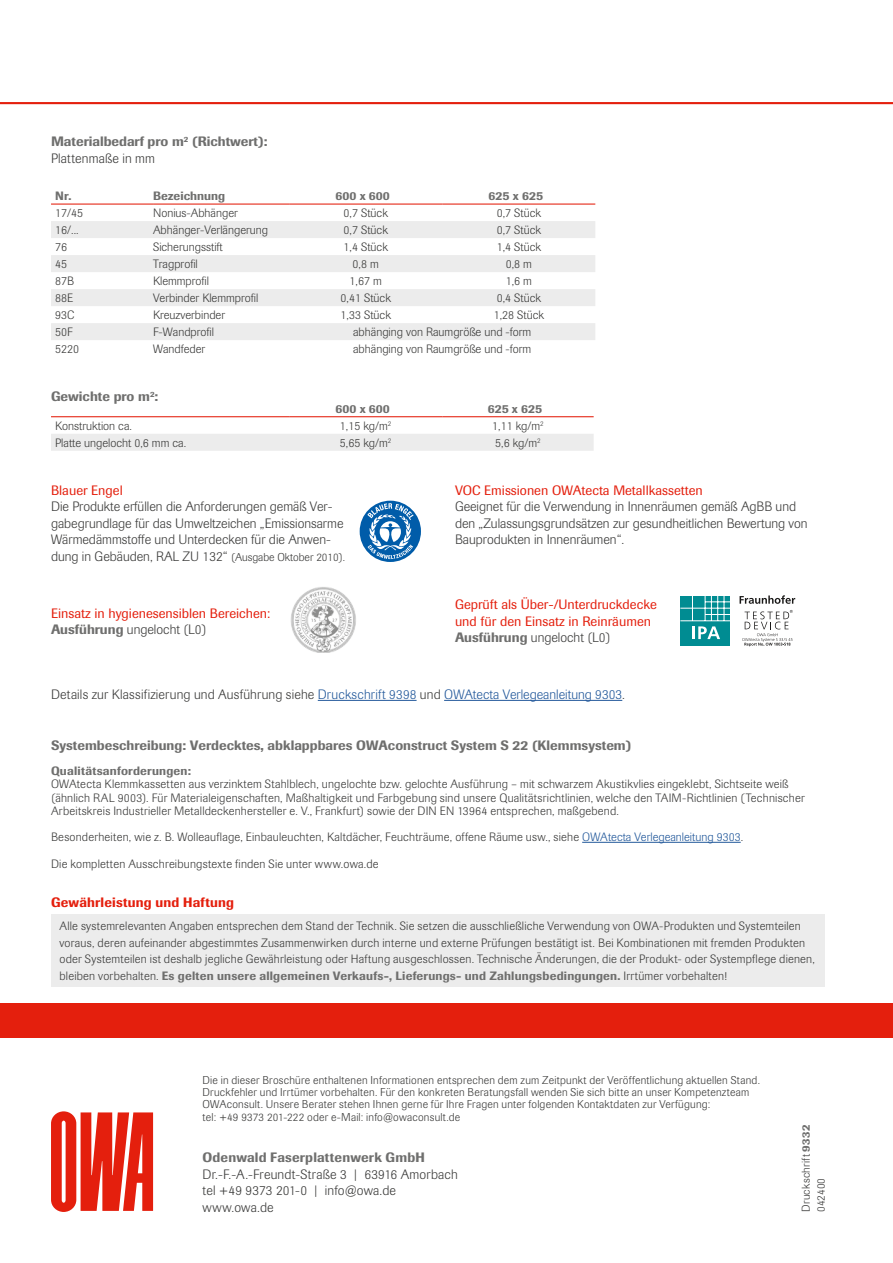
<style>
.page{position:relative;width:893px;height:1263px;background:#fff}
.page>*{position:absolute;margin:0;border:0;box-sizing:border-box;transform-origin:0 0}
.t1{font:300 13.5px/16.5px "Imago Pro";color:#3b3b3a}
.t2{font:13.5px/16.5px "Imago Pro";color:#e41f0d}
.t3{font:500 13.5px/16.5px "Imago Pro";color:#6f6f6e}
.t4{font:500 13.5px "Imago Pro";letter-spacing:.01em;color:#e41f0d}
.t5{font:300 12px/16.5px "Imago Pro";letter-spacing:.015em;color:#3b3b3a}
.t6{font:500 12px "Imago Pro";color:#6f6f6e}
.t7{font:300 11.25px/12.3px "Imago Pro";letter-spacing:.02em;color:#3b3b3a}
.s1{font-weight:300;color:#3b3b3a}
.s2{font-size:11.25px}
.s3{font-weight:500;color:#6f6f6e}
.s4{color:#23599b}
</style>
<div class="page">
<hr style="left:0;top:102px;width:893px;height:2px;background:#e41f0d">
<div style="left:0;top:1003px;width:893px;height:34px;background:#e41f0d"></div>
<svg style="left:51px;top:1111px;width:102px;height:101px"></svg>
<div style="left:51px;top:914px;width:774px;height:72px;background:#ececec"></div>
<div style="left:680px;top:596px;width:50px;height:49px;background:#008c92"></div>
<hr style="left:680px;top:608px;width:51px;height:1px;background:#fff">
<hr style="left:680px;top:620px;width:51px;height:1px;background:#fff">
<svg style="left:692px;top:596px;width:38px;height:43px"></svg>
<svg style="left:740px;top:595px;width:55px;height:9px"></svg>
<svg style="left:742px;top:610px;width:51px;height:36px"></svg>
<svg style="left:51px;top:221px;width:544px;height:119px;fill:#ececec"></svg>
<hr style="left:51px;top:204px;width:102px;height:1px;background:#e41f0d">
<hr style="left:153px;top:204px;width:136px;height:1px;background:#e41f0d">
<hr style="left:289px;top:204px;width:153px;height:1px;background:#e41f0d">
<hr style="left:442px;top:204px;width:153px;height:1px;background:#e41f0d">
<hr style="left:318px;top:700px;width:99px;height:1px;background:#23599b">
<hr style="left:444px;top:700px;width:178px;height:1px;background:#23599b">
<hr style="left:582px;top:842px;width:159px;height:1px;background:#23599b">
<img style="left:291px;top:587px;width:65px;height:65px">
<svg style="left:360px;top:501px;width:61px;height:61px"></svg>
<div style="left:51px;top:434px;width:543px;height:17px;background:#ececec"></div>
<hr style="left:51px;top:416px;width:238px;height:1px;background:#e41f0d">
<hr style="left:289px;top:416px;width:153px;height:1px;background:#e41f0d">
<hr style="left:442px;top:416px;width:152px;height:1px;background:#e41f0d">
<p class="t3" style="left:51px;top:133px;width:218px">Materialbedarf pro m<sup>2</sup> (Richtwert):<br><span class="s1">Plattenmaße in mm</span></p>
<p class="t6" style="left:55px;top:188px;width:18px">Nr.</p>
<p class="t6" style="left:153px;top:188px;width:74px">Bezeichnung</p>
<p class="t6" style="left:335px;top:188px;width:56px">600 x 600</p>
<p class="t6" style="left:489px;top:188px;width:56px">625 x 625</p>
<p class="t5" style="left:55px;top:205px;width:29px">17/45</p>
<p class="t5" style="left:153px;top:205px;width:86px">Nonius-Abhänger</p>
<p class="t5" style="left:344px;top:205px;width:46px">0,7 Stück</p>
<p class="t5" style="left:497px;top:205px;width:46px">0,7 Stück</p>
<p class="t5" style="left:55px;top:221px;width:25px">16/...</p>
<p class="t5" style="left:153px;top:221px;width:117px">Abhänger-Verlängerung</p>
<p class="t5" style="left:344px;top:221px;width:46px">0,7 Stück</p>
<p class="t5" style="left:497px;top:221px;width:46px">0,7 Stück</p>
<p class="t5" style="left:55px;top:238px;width:13px">76</p>
<p class="t5" style="left:153px;top:238px;width:71px">Sicherungsstift</p>
<p class="t5" style="left:344px;top:238px;width:46px">1,4 Stück</p>
<p class="t5" style="left:497px;top:238px;width:46px">1,4 Stück</p>
<p class="t5" style="left:55px;top:255px;width:13px">45</p>
<p class="t5" style="left:153px;top:255px;width:46px">Tragprofil</p>
<p class="t5" style="left:353px;top:255px;width:28px">0,8 m</p>
<p class="t5" style="left:506px;top:255px;width:28px">0,8 m</p>
<p class="t5" style="left:55px;top:272px;width:20px">87B</p>
<p class="t5" style="left:153px;top:272px;width:57px">Klemmprofil</p>
<p class="t5" style="left:350px;top:272px;width:34px">1,67 m</p>
<p class="t5" style="left:506px;top:272px;width:28px">1,6 m</p>
<p class="t5" style="left:55px;top:289px;width:19px">88E</p>
<p class="t5" style="left:153px;top:289px;width:107px">Verbinder Klemmprofil</p>
<p class="t5" style="left:341px;top:289px;width:52px">0,41 Stück</p>
<p class="t5" style="left:497px;top:289px;width:46px">0,4 Stück</p>
<p class="t5" style="left:55px;top:306px;width:21px">93C</p>
<p class="t5" style="left:153px;top:306px;width:74px">Kreuzverbinder</p>
<p class="t5" style="left:341px;top:306px;width:52px">1,33 Stück</p>
<p class="t5" style="left:494px;top:306px;width:52px">1,28 Stück</p>
<p class="t5" style="left:55px;top:324px;width:19px">50F</p>
<p class="t5" style="left:153px;top:324px;width:62px">F-Wandprofil</p>
<p class="t5" style="left:353px;top:324px;width:180px">abhänging von Raumgröße und -form</p>
<p class="t5" style="left:55px;top:341px;width:25px">5220</p>
<p class="t5" style="left:153px;top:341px;width:54px">Wandfeder</p>
<p class="t5" style="left:353px;top:341px;width:180px">abhänging von Raumgröße und -form</p>
<p class="t3" style="left:51px;top:388px;width:109px">Gewichte pro m<sup>2</sup>:</p>
<p class="t6" style="left:335px;top:400px;width:56px">600 x 600</p>
<p class="t6" style="left:488px;top:400px;width:56px">625 x 625</p>
<p class="t5" style="left:55px;top:417px;width:78px">Konstruktion ca.</p>
<p class="t5" style="left:340px;top:417px;width:53px">1,15 kg/m<sup>2</sup></p>
<p class="t5" style="left:492px;top:417px;width:53px">1,11 kg/m<sup>2</sup></p>
<p class="t5" style="left:55px;top:434px;width:132px">Platte ungelocht 0,6 mm ca.</p>
<p class="t5" style="left:340px;top:434px;width:53px">5,65 kg/m<sup>2</sup></p>
<p class="t5" style="left:495px;top:434px;width:47px">5,6 kg/m<sup>2</sup></p>
<p class="t2" style="left:51px;top:482px;width:73px">Blauer Engel</p>
<p class="t1" style="left:51px;top:498px;width:296px">Die Produkte erfüllen die Anforderungen gemäß Ver&shy;gabegrundlage für das Umweltzeichen „Emissionsarme Wärmedämmstoffe und Unterdecken für die Anwen&shy;dung in Gebäuden, RAL ZU 132“ <span class="s2">(Ausgabe Oktober 2010).</span></p>
<p class="t2" style="left:51px;top:605px;width:221px">Einsatz in hygienesensiblen Bereichen:<br><span class="s3">Ausführung</span> <span class="s1">ungelocht (L0)</span></p>
<p class="t2" style="left:455px;top:482px;width:249px">VOC Emissionen OWAtecta Metallkassetten</p>
<p class="t1" style="left:455px;top:498px;width:354px">Geeignet für die Verwendung in Innenräumen gemäß AgBB und den „Zulassungsgrundsätzen zur gesundheitlichen Bewertung von<br>Bauprodukten in Innenräumen“.</p>
<p class="t2" style="left:455px;top:596px;width:203px">Geprüft als Über-/Unterdruckdecke und für den Einsatz in Reinräumen<br><span class="s3">Ausführung</span> <span class="s1">ungelocht (L0)</span></p>
<p class="t1" style="left:51px;top:686px;width:576px">Details zur Klassifizierung und Ausführung siehe <span class="s4">Druckschrift 9398</span> und <span class="s4">OWAtecta Verlegeanleitung 9303</span>.</p>
<p class="t3" style="left:51px;top:737px;width:582px">Systembeschreibung: Verdecktes, abklappbares OWAconstruct System S 22 (Klemmsystem)</p>
<p class="t6" style="left:51px;top:763px;width:141px">Qualitätsanforderungen:</p>
<p class="t5" style="left:51px;top:777px;width:755px;line-height:13.2px">OWAtecta Klemmkassetten aus verzinktem Stahlblech, ungelochte bzw. gelochte Ausführung – mit schwarzem Akustikvlies eingeklebt, Sichtseite weiß (ähnlich RAL 9003). Für Materialeigenschaften, Maßhaltigkeit und Farbgebung sind unsere Qualitätsrichtlinien, welche den TAIM-Richtlinien (Technischer<br>Arbeitskreis Industrieller Metalldeckenhersteller e. V., Frankfurt) sowie der DIN EN 13964 entsprechen, maßgebend.</p>
<p class="t5" style="left:51px;top:828px;width:694px">Besonderheiten, wie z. B. Wolleauflage, Einbauleuchten, Kaltdächer, Feuchträume, offene Räume usw., siehe <span class="s4">OWAtecta Verlegeanleitung 9303</span>.</p>
<p class="t5" style="left:51px;top:855px;width:329px">Die kompletten Ausschreibungstexte finden Sie unter www.owa.de</p>
<p class="t4" style="left:51px;top:894px;width:184px">Gewährleistung und Haftung</p>
<p class="t5" style="left:60px;top:917px;width:757px">Alle systemrelevanten Angaben entsprechen dem Stand der Technik. Sie setzen die ausschließliche Verwendung von OWA-Produkten und Systemteilen voraus, deren aufeinander abgestimmtes Zusammenwirken durch interne und externe Prüfungen bestätigt ist. Bei Kombinationen mit fremden Produkten oder Systemteilen ist deshalb jegliche Gewährleistung oder Haftung ausgeschlossen. Technische Änderungen, die der Produkt- oder Systempflege dienen, bleiben vorbehalten. <span class="s3">Es gelten unsere allgemeinen Verkaufs-, Lieferungs- und Zahlungsbedingungen.</span> Irrtümer vorbehalten!</p>
<p class="t7" style="left:202px;top:1073px;width:559px">Die in dieser Broschüre enthaltenen Informationen entsprechen dem zum Zeitpunkt der Veröffentlichung aktuellen Stand.<br>Druckfehler und Irrtümer vorbehalten. Für den konkreten Beratungsfall wenden Sie sich bitte an unser Kompetenzteam OWAconsult. Unsere Berater stehen Ihnen gerne für Ihre Fragen unter folgenden Kontaktdaten zur Verfügung:<br>tel: +49 9373 201-222 oder e-Mail: info@owaconsult.de</p>
<p class="t3" style="left:202px;top:1149px;width:224px">Odenwald Faserplattenwerk GmbH</p>
<p class="t1" style="left:202px;top:1166px;width:257px">Dr.-F.-A.-Freundt-Straße 3 | 63916 Amorbach tel +49 9373 201-0 | info@owa.de www.owa.de</p>
<p class="t7" style="left:798px;top:1212px;width:89px;line-height:15px;rotate:-90deg">Druckschrift <span class="s3">9332<br></span>042400</p>
</div>
